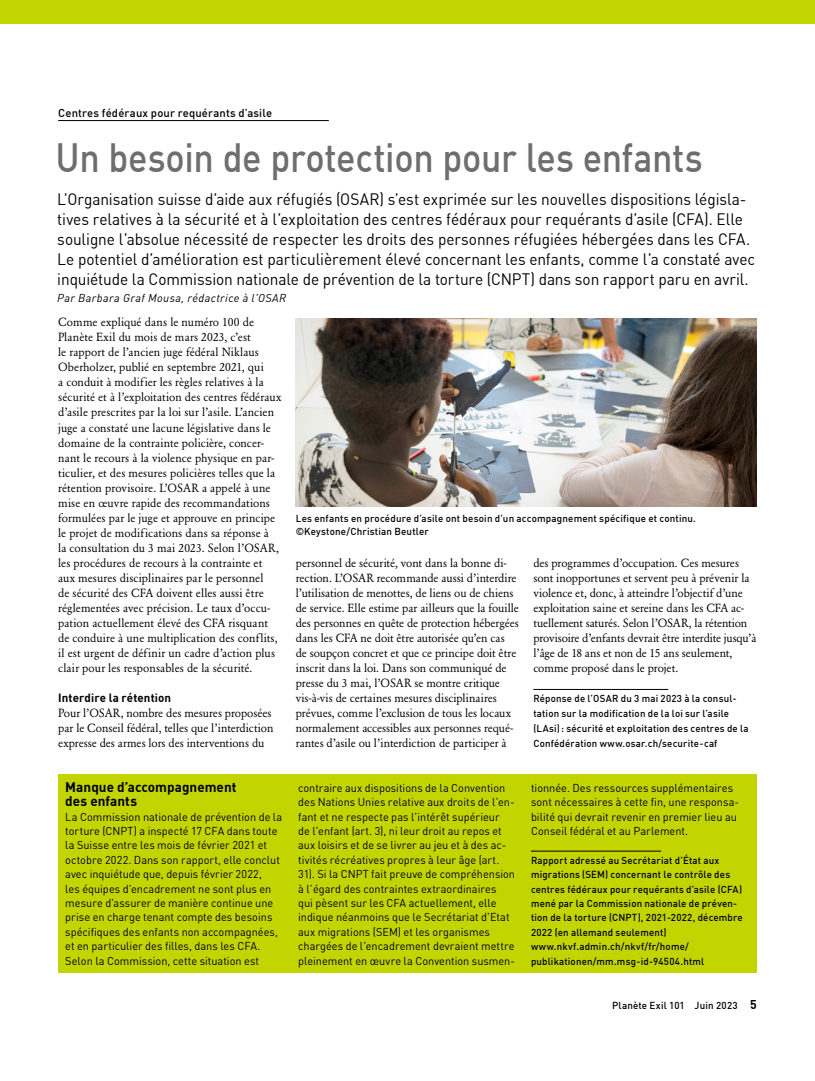
<style>
.page{position:relative;width:815px;height:1081px;background:#fff}
.page>*{position:absolute;margin:0;border:0;box-sizing:border-box;transform-origin:0 0}
.T1_Titel__fr{font:500 40px "DIN Offc";letter-spacing:-.01em;color:#6e6e6e;scale:.9 1}
.Lead__fr{font:16.25px/20px "DIN Offc";letter-spacing:-.005em;color:#000;scale:.95 1}
.Kasten_Titel__fr{font:700 13.75px/14.4px "DIN Offc";letter-spacing:.005em;color:#000}
.Grund__fr{font:11.75px/15px "Garamond BE Pro";color:#000}
.Zwischentitel__fr{font:700 11.75px "DIN Offc";letter-spacing:.01em;color:#000}
.Kasten__fr{font:11.25px/14.4px "DIN Offc";color:#000}
.Lead__fr-2{font:italic 11.25px "DIN Offc";letter-spacing:.035em;color:#000}
.Rubrik__fr{font:500 11.25px "DIN Offc";letter-spacing:.015em;color:#000}
.Links__fr{font:500 10px/14.4px "DIN Offc";letter-spacing:.02em;color:#000}
.Bildlegende__fr{font:500 10px/13.1px "DIN Offc";letter-spacing:.02em;color:#000}
.s1{font-weight:700;font-size:12.5px}
</style>
<div class="page">
<hr style="left:533px;top:689px;width:135px;height:1px;background:#000">
<hr style="left:58px;top:120px;width:271px;height:1px;background:#000">
<img style="left:296px;top:319px;width:461px;height:188px">
<div style="left:58px;top:774px;width:699px;height:199px;background:#c2d500"></div>
<hr style="left:531px;top:851px;width:130px;height:1px;background:#000">
<div style="left:0;top:0;width:815px;height:23px;background:#c2d500"></div>
<p class="Rubrik__fr" style="left:58px;top:105px;width:215px">Centres fédéraux pour requérants d’asile</p>
<p class="T1_Titel__fr" style="left:56px;top:132px;width:721px">Un besoin de protection pour les enfants</p>
<p class="Lead__fr" style="left:57px;top:189px;width:736px">L’Organisation suisse d’aide aux réfugiés (OSAR) s’est exprimée sur les nouvelles dispositions législa&shy;tives relatives à la sécurité et à l’exploitation des centres fédéraux pour requérants d’asile (CFA). Elle souligne l’absolue nécessité de respecter les droits des personnes réfugiées hébergées dans les CFA.<br>Le potentiel d’amélioration est particulièrement élevé concernant les enfants, comme l’a constaté avec inquiétude la Commission nationale de prévention de la torture (CNPT) dans son rapport paru en avril.</p>
<p class="Lead__fr-2" style="left:57px;top:291px;width:230px">Par Barbara Graf Mousa, rédactrice à l’OSAR</p>
<p class="Grund__fr" style="left:58px;top:315px;width:225px">Comme expliqué dans le numéro 100 de Planète Exil du mois de mars 2023, c’est<br>le rapport de l’ancien juge fédéral Niklaus Oberholzer, publié en septembre 2021, qui<br>a conduit à modifier les règles relatives à la sécurité et à l’exploitation des centres fédéraux d’asile prescrites par la loi sur l’asile. L’ancien juge a constaté une lacune législative dans le domaine de la contrainte policière, concer&shy;nant le recours à la violence physique en par&shy;ticulier, et des mesures policières telles que la rétention provisoire. L’OSAR a appelé à une mise en œuvre rapide des recommandations formulées par le juge et approuve en principe le projet de modifications dans sa réponse à<br>la consultation du 3 mai 2023. Selon l’OSAR, les procédures de recours à la contrainte et aux mesures disciplinaires par le personnel<br>de sécurité des CFA doivent elles aussi être réglementées avec précision. Le taux d’occu&shy;pation actuellement élevé des CFA risquant de conduire à une multiplication des conflits, il est urgent de définir un cadre d’action plus clair pour les responsables de la sécurité.</p>
<p class="Zwischentitel__fr" style="left:58px;top:690px;width:114px">Interdire la rétention</p>
<p class="Grund__fr" style="left:58px;top:705px;width:217px">Pour l’OSAR, nombre des mesures proposées par le Conseil fédéral, telles que l’interdiction expresse des armes lors des interventions du</p>
<p class="Kasten_Titel__fr" style="left:65px;top:779px;width:173px">Manque d’accompagnement des enfants</p>
<p class="Kasten__fr" style="left:65px;top:809px;width:218px">La Commission nationale de prévention de la torture (CNPT) a inspecté 17 CFA dans toute la Suisse entre les mois de février 2021 et octobre 2022. Dans son rapport, elle conclut avec inquiétude que, depuis février 2022,<br>les équipes d’encadrement ne sont plus en mesure d’assurer de manière continue une prise en charge tenant compte des besoins spécifiques des enfants non accompagnées, et en particulier des filles, dans les CFA.<br>Selon la Commission, cette situation est</p>
<p class="Bildlegende__fr" style="left:296px;top:511px;width:402px">Les enfants en procédure d’asile ont besoin d’un accompagnement spécifique et continu. ©Keystone/Christian Beutler</p>
<p class="Grund__fr" style="left:296px;top:555px;width:225px">personnel de sécurité, vont dans la bonne di&shy;rection. L’OSAR recommande aussi d’interdire l’utilisation de menottes, de liens ou de chiens de service. Elle estime par ailleurs que la fouille des personnes en quête de protection hébergées dans les CFA ne doit être autorisée qu’en cas<br>de soupçon concret et que ce principe doit être inscrit dans la loi. Dans son communiqué de presse du 3 mai, l’OSAR se montre critique vis-à-vis de certaines mesures disciplinaires prévues, comme l’exclusion de tous les locaux normalement accessibles aux personnes requé&shy;rantes d’asile ou l’interdiction de participer à</p>
<p class="Grund__fr" style="left:533px;top:555px;width:225px">des programmes d’occupation. Ces mesures sont inopportunes et servent peu à prévenir la violence et, donc, à atteindre l’objectif d’une exploitation saine et sereine dans les CFA ac&shy;tuellement saturés. Selon l’OSAR, la rétention provisoire d’enfants devrait être interdite jusqu’à l’âge de 18 ans et non de 15 ans seulement, comme proposé dans le projet.</p>
<p class="Links__fr" style="left:533px;top:691px;width:217px;line-height:15px">Réponse de l’OSAR du 3 mai 2023 à la consul&shy;tation sur la modification de la loi sur l’asile (LAsi): sécurité et exploitation des centres de la Confédération www.osar.ch/securite-caf</p>
<p class="Kasten__fr" style="left:298px;top:781px;width:219px">contraire aux dispositions de la Convention des Nations Unies relative aux droits de l’en&shy;fant et ne respecte pas l’intérêt supérieur<br>de l’enfant (art. 3), ni leur droit au repos et aux loisirs et de se livrer au jeu et à des ac&shy;tivités récréatives propres à leur âge (art.<br>31). Si la CNPT fait preuve de compréhension à l’égard des contraintes extraordinaires<br>qui pèsent sur les CFA actuellement, elle indique néanmoins que le Secrétariat d’Etat aux migrations (SEM) et les organismes chargées de l’encadrement devraient mettre pleinement en œuvre la Convention susmen-</p>
<p class="Kasten__fr" style="left:531px;top:781px;width:210px">tionnée. Des ressources supplémentaires sont nécessaires à cette fin, une responsa&shy;bilité qui devrait revenir en premier lieu au Conseil fédéral et au Parlement.</p>
<p class="Links__fr" style="left:531px;top:853px;width:213px">Rapport adressé au Secrétariat d’État aux migrations (SEM) concernant le contrôle des centres fédéraux pour requérants d’asile (CFA) mené par la Commission nationale de préven&shy;tion de la torture (CNPT), 2021-2022, décembre 2022 (en allemand seulement) www.nkvf.admin.ch/nkvf/fr/home/ publikationen/mm.msg-id-94504.html</p>
<p class="Links__fr" style="left:612px;top:998px;width:146px">Planète Exil 101 Juin 2023 <span class="s1">5</span></p>
</div>
